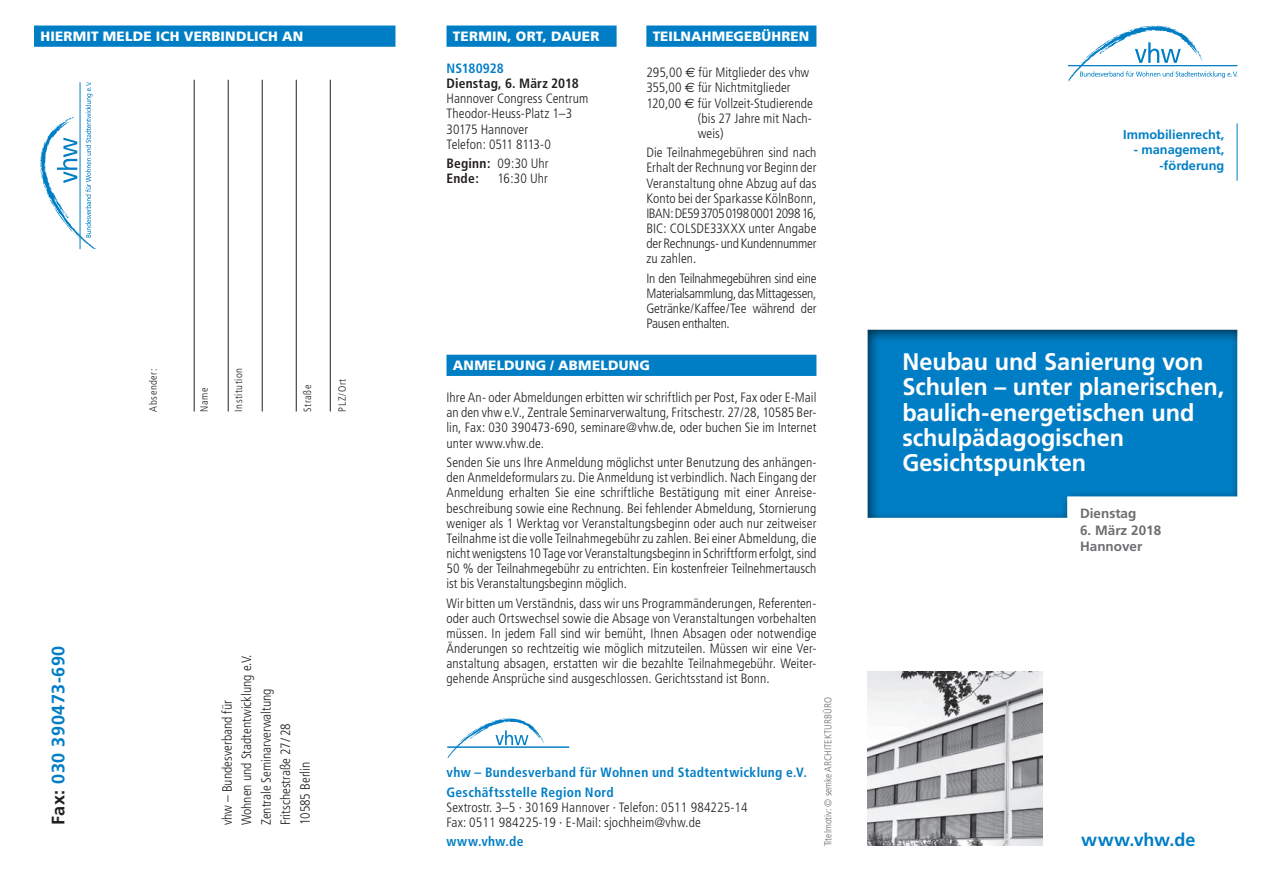
<style>
.page{position:relative;width:1263px;height:872px;background:#fff}
.page>*{position:absolute;margin:0;border:0;box-sizing:border-box;transform-origin:0 0}
.Haupttitel{font:700 24px/25.5px "Frutiger LT Std";letter-spacing:-.005em;color:#fff}
.t1{font:700 18px "Frutiger LT Std";letter-spacing:.03em;color:#007ec5}
.t2{font:700 18px "Frutiger";color:#007ec5}
.Fließtext_Blocksatz{font:300 condensed 13.5px/15.1px "Frutiger";letter-spacing:.005em;color:#231f20;text-align:justify}
.t3{font:300 condensed 13.5px "Frutiger LT Std";color:#231f20}
.Bold_blau{font:700 condensed 13.5px "Frutiger";letter-spacing:.025em;color:#007ec5}
.Blauer_Balken_9mm{font:900 13.5px "Frutiger LT Std";letter-spacing:.015em;color:#fff}
.Fließtext_Flattersat{font:300 condensed 13.5px "Frutiger";letter-spacing:.005em;color:#231f20}
.Datum__Ort{font:700 13.5px "Frutiger";color:#6c6d70}
.Bold{font:700 condensed 13.5px "Frutiger";letter-spacing:.01em;color:#231f20}
.Fließtext_Flattersat-2{font:300 condensed 13.5px "Frutiger";letter-spacing:-.015em;color:#231f20}
.Bold_blau-2{font:700 condensed 13.5px "Frutiger";letter-spacing:.005em;color:#007ec5}
.t4{font:700 12.75px "Frutiger LT Std";color:#007ec5}
.t5{font:300 condensed 10.5px "Frutiger";letter-spacing:.045em;color:#231f20}
.t6{font:300 condensed 10.05px "Frutiger LT Std";color:#6c6d70}
.s1{font-weight:700}
.s2{font-family:"Euro Sans";font-weight:400;font-stretch:normal}
.s3{color:#231f20}
</style>
<div class="page">
<div style="left:866px;top:329px;width:372px;height:189px;background:#231f20;opacity:.75"></div>
<svg style="left:1068px;top:26px;width:169px;height:56px"></svg>
<hr style="left:194px;top:80px;width:1px;height:331px;background:#231f20">
<hr style="left:228px;top:80px;width:1px;height:331px;background:#231f20">
<hr style="left:262px;top:80px;width:1px;height:331px;background:#231f20">
<hr style="left:296px;top:80px;width:1px;height:331px;background:#231f20">
<hr style="left:330px;top:80px;width:1px;height:331px;background:#231f20">
<svg style="left:40px;top:84px;width:55px;height:164px"></svg>
<div style="left:34px;top:26px;width:361px;height:21px;background:#007ec5"></div>
<div style="left:446px;top:26px;width:171px;height:21px;background:#007ec5"></div>
<div style="left:446px;top:355px;width:370px;height:21px;background:#007ec5"></div>
<hr style="left:447px;top:747px;width:122px;height:1px;background:#007ec5">
<svg style="left:447px;top:718px;width:97px;height:41px"></svg>
<hr style="left:1237px;top:123px;width:1px;height:58px;background:#007ec5">
<div style="left:646px;top:26px;width:170px;height:21px;background:#007ec5"></div>
<img style="left:867px;top:671px;width:176px;height:174px">
<p class="Blauer_Balken_9mm" style="left:40px;top:28px;width:264px">HIERMIT MELDE ICH VERBINDLICH AN</p>
<p class="Blauer_Balken_9mm" style="left:453px;top:28px;width:148px">TERMIN, ORT, DAUER</p>
<p class="Bold_blau-2" style="left:446px;top:60px;width:59px">NS180928</p>
<p class="Bold" style="left:446px;top:75px;width:134px">Dienstag, 6. März 2018</p>
<p class="Fließtext_Flattersat" style="left:446px;top:91px;width:143px">Hannover Congress Centrum</p>
<p class="Fließtext_Flattersat" style="left:446px;top:106px;width:127px">Theodor-Heuss-Platz 1–3</p>
<p class="Fließtext_Flattersat" style="left:446px;top:121px;width:83px">30175 Hannover</p>
<p class="Fließtext_Flattersat-2" style="left:446px;top:136px;width:106px">Telefon: 0511 8113-0</p>
<p class="Fließtext_Blocksatz" style="left:446px;top:156px;width:104px"><span class="s1">Beginn:</span> 09:30 Uhr</p>
<p class="Bold" style="left:446px;top:171px;width:34px">Ende:</p>
<p class="Fließtext_Blocksatz" style="left:497px;top:171px;width:52px">16:30 Uhr</p>
<p class="Blauer_Balken_9mm" style="left:653px;top:28px;width:158px">TEILNAHMEGEBÜHREN</p>
<p class="Fließtext_Blocksatz" style="left:646px;top:65px;width:164px">295,00 <span class="s2">€</span> für Mitglieder des vhw<br>355,00 <span class="s2">€</span> für Nichtmitglieder</p>
<p class="Fließtext_Blocksatz" style="left:698px;top:95px;width:117px;text-indent:-51px">120,00 <span class="s2">€</span> für Vollzeit-Studierende (bis 27 Jahre mit Nach&shy;weis)</p>
<p class="Fließtext_Blocksatz" style="left:646px;top:145px;width:172px">Die Teilnahmegebühren sind nach Erhalt der Rechnung vor Beginn der Veranstaltung ohne Abzug auf das Konto bei der Sparkasse KölnBonn, IBAN: DE59 3705 0198 0001 2098 16, BIC: COLSDE33XXX unter Angabe der Rechnungs- und Kundennummer zu zahlen.</p>
<p class="Fließtext_Blocksatz" style="left:646px;top:271px;width:172px">In den Teilnahmegebühren sind eine Materialsammlung, das Mittagessen, Getränke/Kaffee/Tee während der Pausen enthalten.</p>
<p class="t5" style="left:147px;top:411px;width:44px;rotate:-90deg">Absender:</p>
<p class="t5" style="left:198px;top:411px;width:25px;rotate:-90deg">Name</p>
<p class="t5" style="left:233px;top:411px;width:45px;rotate:-90deg">Institution</p>
<p class="t5" style="left:302px;top:411px;width:28px;rotate:-90deg">Straße</p>
<p class="t5" style="left:336px;top:411px;width:34px;rotate:-90deg">PLZ/Ort</p>
<p class="t1" style="left:48px;top:825px;width:181px;rotate:-90deg"><span class="s3">Fax:</span> 030 390473-690</p>
<p class="t3" style="left:219px;top:825px;width:127px;rotate:-90deg">vhw – Bundesverband für</p>
<p class="t3" style="left:239px;top:825px;width:173px;rotate:-90deg">Wohnen und Stadtentwicklung e.V.</p>
<p class="t3" style="left:258px;top:825px;width:138px;rotate:-90deg">Zentrale Seminarverwaltung</p>
<p class="t3" style="left:278px;top:825px;width:103px;rotate:-90deg">Fritschestraße 27/28</p>
<p class="t3" style="left:297px;top:825px;width:65px;rotate:-90deg">10585 Berlin</p>
<p class="Blauer_Balken_9mm" style="left:453px;top:357px;width:199px">ANMELDUNG / ABMELDUNG</p>
<p class="Fließtext_Blocksatz" style="left:446px;top:390px;width:371px">Ihre An- oder Abmeldungen erbitten wir schriftlich per Post, Fax oder E-Mail an den vhw e.V., Zentrale Seminarverwaltung, Fritschestr. 27/28, 10585 Ber&shy;lin, Fax: 030 390473-690, seminare@vhw.de, oder buchen Sie im Internet unter www.vhw.de.</p>
<p class="Fließtext_Blocksatz" style="left:446px;top:455px;width:371px">Senden Sie uns Ihre Anmeldung möglichst unter Benutzung des anhängen&shy;den Anmeldeformulars zu. Die Anmeldung ist verbindlich. Nach Eingang der Anmeldung erhalten Sie eine schriftliche Bestätigung mit einer Anreise&shy;beschreibung sowie eine Rechnung. Bei fehlender Abmeldung, Stornierung weniger als 1 Werktag vor Veranstaltungsbeginn oder auch nur zeitweiser Teilnahme ist die volle Teilnahmegebühr zu zahlen. Bei einer Abmeldung, die nicht wenigstens 10 Tage vor Veranstaltungsbeginn in Schriftform erfolgt, sind 50 % der Teilnahmegebühr zu entrichten. Ein kostenfreier Teilnehmertausch ist bis Veranstaltungsbeginn möglich.</p>
<p class="Fließtext_Blocksatz" style="left:446px;top:595px;width:371px">Wir bitten um Verständnis, dass wir uns Programmänderungen, Referenten&shy;oder auch Ortswechsel sowie die Absage von Veranstaltungen vorbehalten müssen. In jedem Fall sind wir bemüht, Ihnen Absagen oder notwendige Änderungen so rechtzeitig wie möglich mitzuteilen. Müssen wir eine Ver&shy;anstaltung absagen, erstatten wir die bezahlte Teilnahmegebühr. Weiter&shy;gehende Ansprüche sind ausgeschlossen. Gerichtsstand ist Bonn.</p>
<p class="Bold_blau" style="left:446px;top:764px;width:362px">vhw – Bundesverband für Wohnen und Stadtentwicklung e.V.</p>
<p class="Bold_blau" style="left:446px;top:784px;width:169px">Geschäftsstelle Region Nord</p>
<p class="Fließtext_Blocksatz" style="left:446px;top:800px;width:303px">Sextrostr. 3–5 · 30169 Hannover · Telefon: 0511 984225-14</p>
<p class="Fließtext_Blocksatz" style="left:446px;top:815px;width:256px">Fax: 0511 984225-19 · E-Mail: sjochheim@vhw.de</p>
<p class="Bold_blau" style="left:446px;top:833px;width:78px">www.vhw.de</p>
<p class="t6" style="left:822px;top:846px;width:151px;rotate:-90deg">Titelmotiv: © semke ARCHITEKTURBÜRO</p>
<p class="t4" style="left:1123px;top:127px;width:103px">Immobilienrecht,</p>
<p class="t4" style="left:1134px;top:142px;width:92px">- management,</p>
<p class="t4" style="left:1159px;top:158px;width:66px">-förderung</p>
<p class="Haupttitel" style="left:902px;top:348px;width:323px">Neubau und Sanierung von<br>Schulen – unter planerischen, baulich-energetischen und schulpädagogischen<br>Gesichtspunkten</p>
<p class="Datum__Ort" style="left:1080px;top:506px;width:58px">Dienstag</p>
<p class="Datum__Ort" style="left:1080px;top:522px;width:83px">6. März 2018</p>
<p class="Datum__Ort" style="left:1080px;top:539px;width:64px">Hannover</p>
<p class="t2" style="left:1081px;top:829px;width:116px">www.vhw.de</p>
</div>
